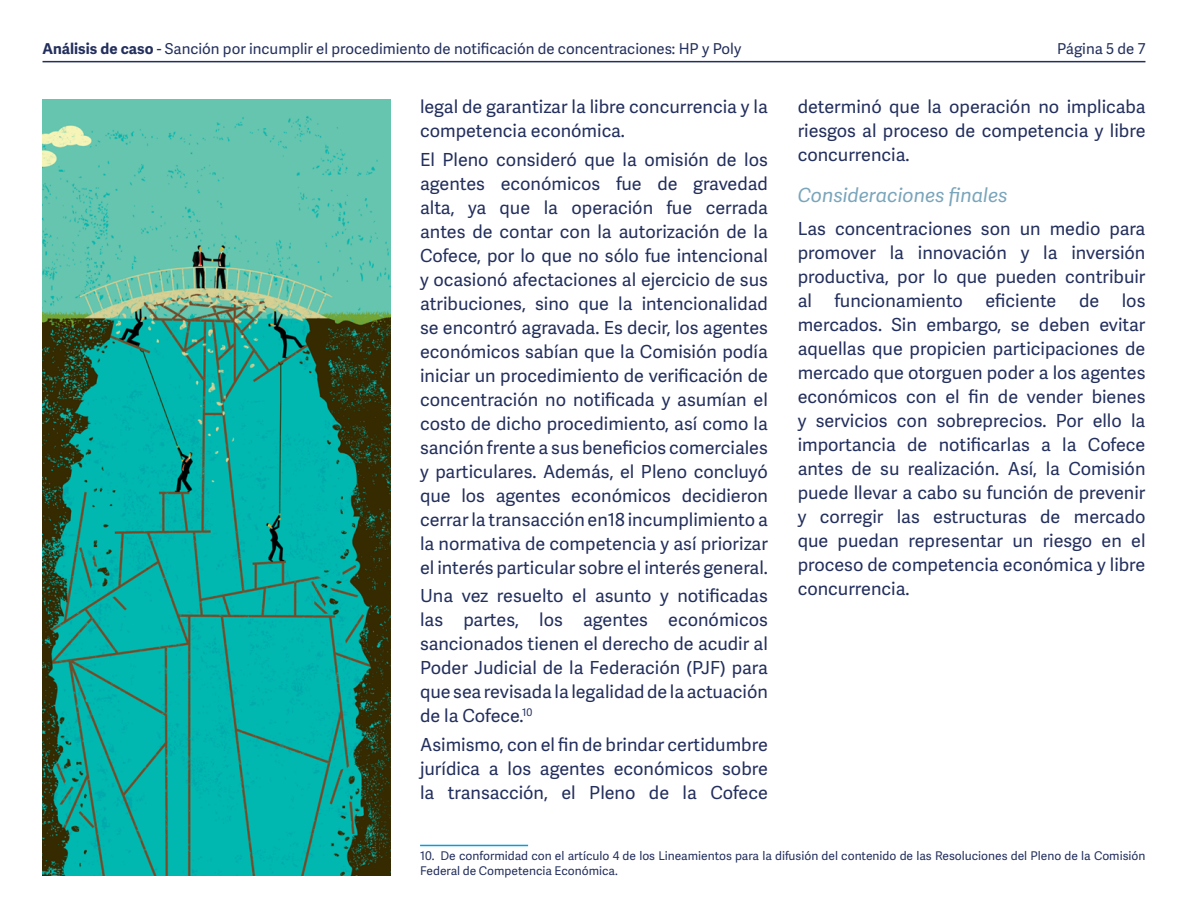
<style>
.page{position:relative;width:1188px;height:918px;background:#fff}
.page>*{position:absolute;margin:0;border:0;box-sizing:border-box;transform-origin:0 0}
.Encabezado3{font:italic 19.5px "Adelle Sans";color:#7aa5bb}
.t1{font:18px/24px "Adelle Sans";color:#232f5d;text-align:justify}
.t2{font:15px "Adelle Sans";color:#232f5d}
.Nota_al_pie{font:12px/15px "Adelle Sans";color:#232f5d}
.s1{font-weight:700}
</style>
<div class="page">
<hr style="left:43px;top:61px;width:1102px;height:1px;background:#232f5d">
<hr style="left:420px;top:845px;width:108px;height:1px;background:#009fdd">
<img style="left:43px;top:99px;width:347px;height:776px">
<p class="t2" style="left:43px;top:40px;width:700px"><span class="s1">Análisis de caso</span> - Sanción por incumplir el procedimiento de notificación de concentraciones: HP y Poly</p>
<p class="t2" style="left:1057px;top:40px;width:90px">Página 5 de 7</p>
<p class="t1" style="left:420px;top:95px;width:349px">legal de garantizar la libre concurrencia y la competencia económica.</p>
<p class="t1" style="left:420px;top:148px;width:349px">El Pleno consideró que la omisión de los agentes económicos fue de gravedad alta, ya que la operación fue cerrada antes de contar con la autorización de la Cofece, por lo que no sólo fue intencional y ocasionó afectaciones al ejercicio de sus atribuciones, sino que la intencionalidad se encontró agravada. Es decir, los agentes económicos sabían que la Comisión podía iniciar un procedimiento de verificación de concentración no notificada y asumían el costo de dicho procedimiento, así como la sanción frente a sus beneficios comerciales y particulares. Además, el Pleno concluyó que los agentes económicos decidieron cerrar la transacción en18 incumplimiento a la normativa de competencia y así priorizar el interés particular sobre el interés general.</p>
<p class="t1" style="left:420px;top:584px;width:349px">Una vez resuelto el asunto y notificadas las partes, los agentes económicos sancionados tienen el derecho de acudir al Poder Judicial de la Federación (PJF) para que sea revisada la legalidad de la actuación de la Cofece.<sup>10</sup></p>
<p class="t1" style="left:420px;top:733px;width:349px">Asimismo, con el fin de brindar certidumbre jurídica a los agentes económicos sobre la transacción, el Pleno de la Cofece</p>
<p class="t1" style="left:798px;top:95px;width:349px">determinó que la operación no implicaba riesgos al proceso de competencia y libre concurrencia.</p>
<p class="Encabezado3" style="left:798px;top:184px;width:211px">Consideraciones finales</p>
<p class="t1" style="left:798px;top:217px;width:349px">Las concentraciones son un medio para promover la innovación y la inversión productiva, por lo que pueden contribuir al</p>
<p class="t1" style="left:835px;top:289px;width:130px">funcionamiento</p>
<p class="t1" style="left:986px;top:289px;width:72px">eficiente</p>
<p class="t1" style="left:1079px;top:289px;width:22px">de</p>
<p class="t1" style="left:798px;top:289px;width:349px;text-indent:324px">los mercados. Sin embargo, se deben evitar aquellas que propicien participaciones de mercado que otorguen poder a los agentes económicos con el fin de vender bienes y servicios con sobreprecios. Por ello la importancia de notificarlas a la Cofece antes de su realización. Así, la Comisión puede llevar a cabo su función de prevenir y corregir las estructuras de mercado que puedan representar un riesgo en el proceso de competencia económica y libre concurrencia.</p>
<p class="Nota_al_pie" style="left:420px;top:849px;width:727px">10. De conformidad con el artículo 4 de los Lineamientos para la difusión del contenido de las Resoluciones del Pleno de la Comisión<br>Federal de Competencia Económica.</p>
</div>
